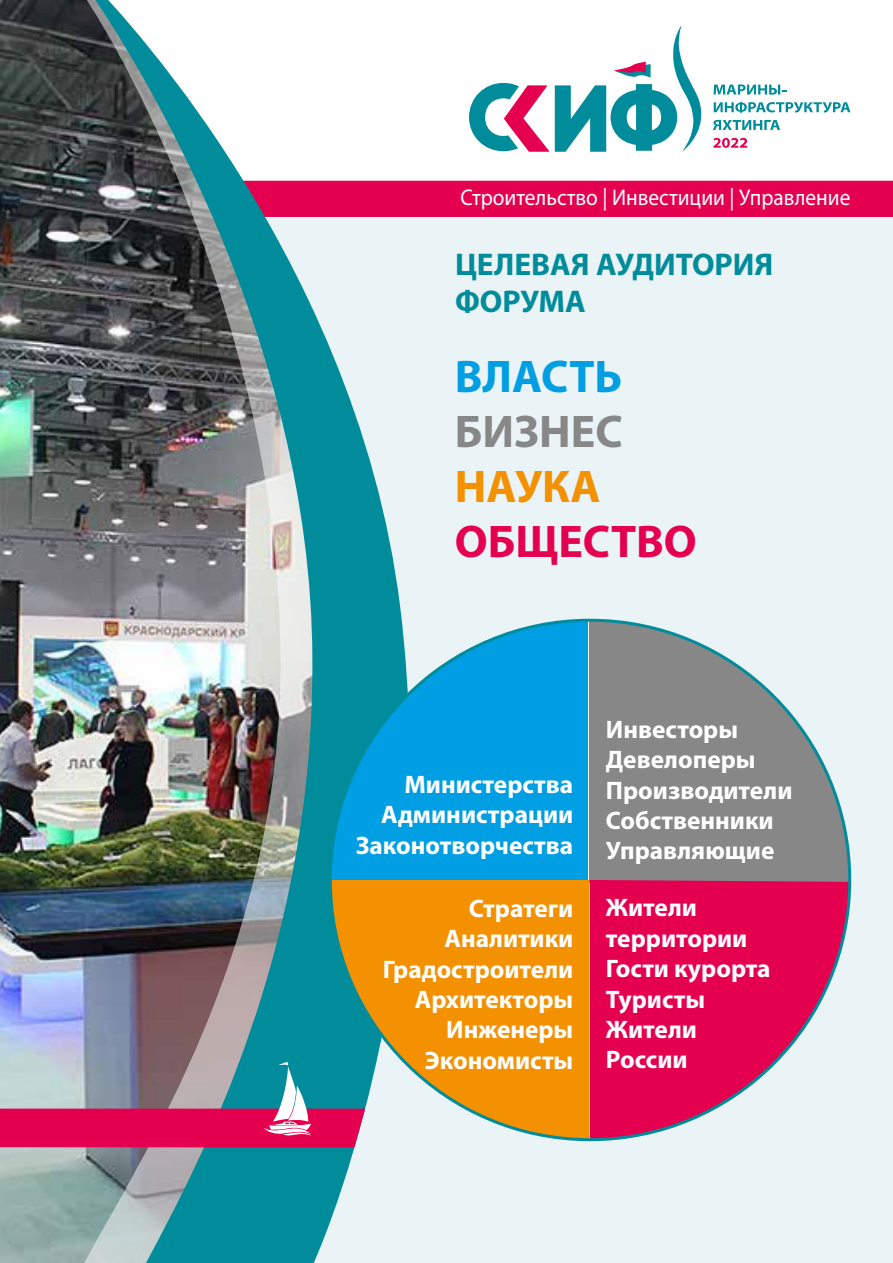
<style>
.page{position:relative;width:893px;height:1263px;background:#fff}
.page>*{position:absolute;margin:0;border:0;box-sizing:border-box;transform-origin:0 0}
.t1{font:700 45.9px "Myriad Pro";color:#e5004f}
.t2{font:700 45.9px "Myriad Pro";color:#009ee3}
.t3{font:700 45.9px "Myriad Pro";color:#868786}
.t4{font:700 45.9px "Myriad Pro";color:#f39100}
.t5{font:700 31.5px/37.8px "Myriad Pro";color:#008c9b}
.t6{font:700 25.35px/30.5px "Myriad Pro";color:#fff}
.t7{font:22.8px "Myriad Pro";color:#fff;scale:.94 1}
</style>
<div class="page">
<div style="left:445px;top:181px;width:448px;height:37px;background:#e5004f"></div>
<svg style="left:469px;top:83px;width:80px;height:69px"></svg>
<svg style="left:713px;top:84px;width:73px;height:11px"></svg>
<svg style="left:714px;top:102px;width:136px;height:11px"></svg>
<svg style="left:713px;top:120px;width:67px;height:10px"></svg>
<svg style="left:713px;top:138px;width:34px;height:10px"></svg>
<svg style="left:555px;top:26px;width:146px;height:126px"></svg>
<div style="left:257px;top:218px;width:636px;height:1045px;background:#eaf3f5"></div>
<img style="left:0;top:0;width:80px;height:1263px">
<img style="left:80px;top:0;width:8px;height:1263px">
<img style="left:88px;top:0;width:357px;height:1263px">
<svg style="left:0;top:1062px;width:365px;height:85px"></svg>
<svg style="left:589px;top:620px;width:261px;height:263px;fill:#868786"></svg>
<svg style="left:330px;top:620px;width:258px;height:260px;fill:#009ee3"></svg>
<svg style="left:590px;top:880px;width:260px;height:260px;fill:#e5004f"></svg>
<svg style="left:330px;top:880px;width:259px;height:260px;fill:#f39100"></svg>
<p class="t7" style="left:460px;top:183px;width:416px">Строительство | Инвестиции | Управление</p>
<p class="t5" style="left:455px;top:244px;width:320px">ЦЕЛЕВАЯ АУДИТОРИЯ<br>ФОРУМА</p>
<h1 class="t2" style="left:455px;top:346px;width:169px">ВЛАСТЬ</h1>
<h1 class="t3" style="left:455px;top:401px;width:169px">БИЗНЕС</h1>
<h1 class="t4" style="left:455px;top:457px;width:147px">НАУКА</h1>
<h1 class="t1" style="left:455px;top:512px;width:244px">ОБЩЕСТВО</h1>
<p class="t6" style="left:356px;top:768px;width:219px;text-align:right">Министерства<br>Администрации<br>Законотворчества</p>
<p class="t6" style="left:383px;top:892px;width:192px;text-align:right">Стратеги<br>Аналитики<br>Градостроители<br>Архитекторы<br>Инженеры<br>Экономисты</p>
<p class="t6" style="left:606px;top:713px;width:188px">Инвесторы<br>Девелоперы<br>Производители<br>Собственники<br>Управляющие</p>
<p class="t6" style="left:606px;top:892px;width:166px">Жители территории<br>Гости курорта<br>Туристы<br>Жители<br>России</p>
</div>
